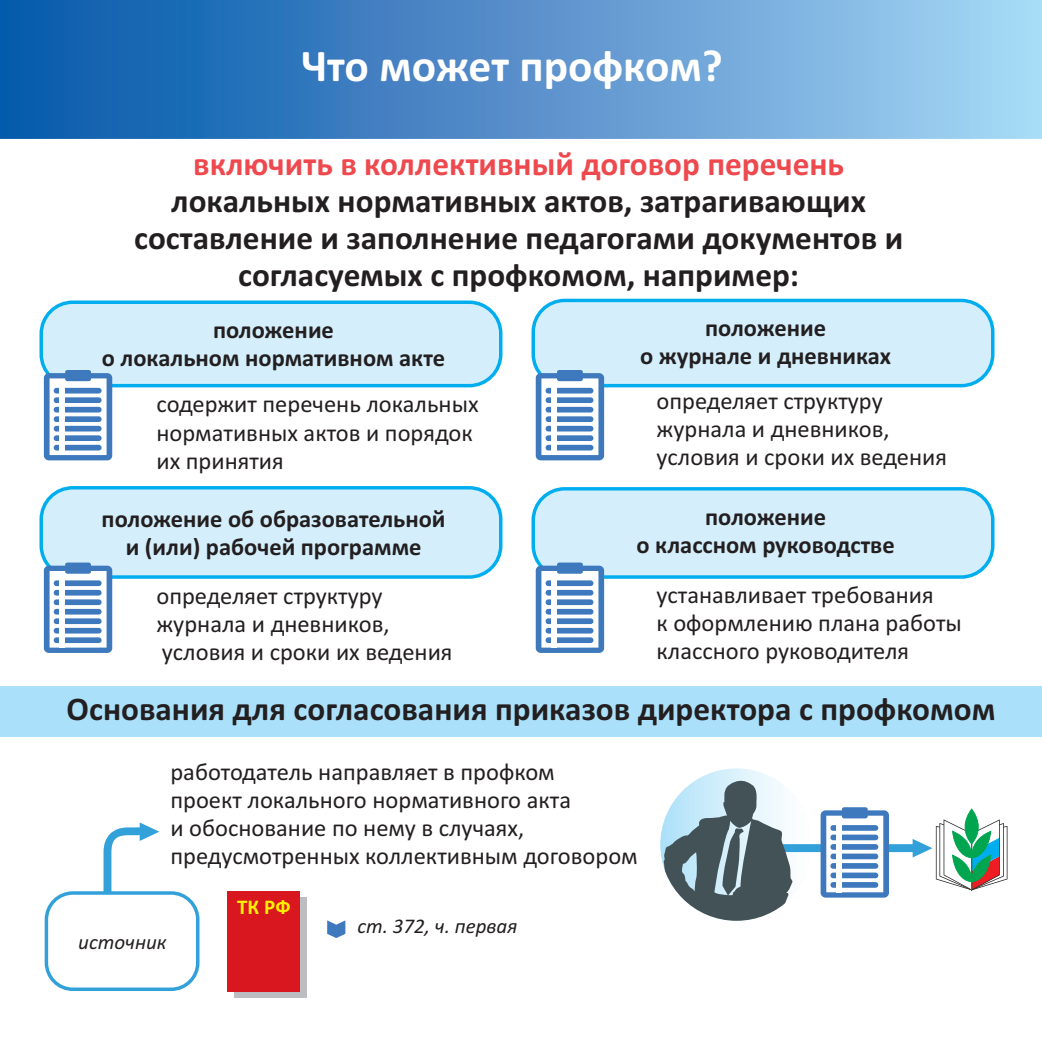
<style>
.page{position:relative;width:1042px;height:1042px;background:#fff}
.page>*{position:absolute;margin:0;border:0;box-sizing:border-box;transform-origin:0 0}
.t1{font:700 45.5px "Calibri";color:#fff}
.t2{font:700 33.25px/36.8px "Calibri";color:#231f20;text-align:center}
.t3{font:700 33.25px "Calibri";color:#ee494e}
.t4{font:24.5px/28px "Calibri";color:#231f20}
.t5{font:700 24.5px/28px "Calibri";color:#231f20;text-align:center}
.t6{font:italic 21px "Calibri";color:#231f20}
.t7{font:700 21px "Calibri";color:#fff101}
</style>
<div class="page">
<div style="left:759px;top:844px;width:156px;height:8px;background:#32a1da"></div>
<div style="left:0;top:0;width:1042px;height:139px;background:linear-gradient(to right,#0253a7,#a9d4f3)"></div>
<svg style="left:912px;top:809px;width:95px;height:81px"></svg>
<hr style="left:971px;top:838px;width:1px;height:52px;background:#00a54f">
<hr style="left:0;top:560px;width:1px;height:141px;background:#00aeef">
<div style="left:0;top:687px;width:1042px;height:50px;background:#aae0f9"></div>
<svg style="left:327px;top:920px;width:18px;height:18px"></svg>
<svg style="left:45px;top:822px;width:154px;height:169px"></svg>
<div style="left:234px;top:897px;width:73px;height:100px;background:#bcbdc0"></div>
<div style="left:227px;top:891px;width:73px;height:100px;background:#d8171f"></div>
<svg style="left:39px;top:300px;width:463px;height:160px"></svg>
<div style="left:54px;top:388px;width:48px;height:5px;background:#3e79bd;border-radius:3px"></div>
<div style="left:54px;top:397px;width:48px;height:6px;background:#3e79bd;border-radius:3px"></div>
<div style="left:54px;top:407px;width:48px;height:5px;background:#3e79bd;border-radius:3px"></div>
<div style="left:54px;top:416px;width:48px;height:6px;background:#3e79bd;border-radius:3px"></div>
<div style="left:54px;top:426px;width:48px;height:5px;background:#3e79bd;border-radius:3px"></div>
<div style="left:54px;top:435px;width:48px;height:6px;background:#3e79bd;border-radius:3px"></div>
<div style="left:54px;top:445px;width:48px;height:5px;background:#3e79bd;border-radius:3px"></div>
<div style="left:59px;top:385px;width:6px;height:70px;background:#fff"></div>
<svg style="left:39px;top:486px;width:463px;height:167px"></svg>
<div style="left:54px;top:580px;width:48px;height:6px;background:#3e79bd;border-radius:3px"></div>
<div style="left:54px;top:590px;width:48px;height:5px;background:#3e79bd;border-radius:3px"></div>
<div style="left:54px;top:599px;width:48px;height:6px;background:#3e79bd;border-radius:3px"></div>
<div style="left:54px;top:609px;width:48px;height:5px;background:#3e79bd;border-radius:3px"></div>
<div style="left:54px;top:618px;width:48px;height:6px;background:#3e79bd;border-radius:3px"></div>
<div style="left:54px;top:628px;width:48px;height:5px;background:#3e79bd;border-radius:3px"></div>
<div style="left:54px;top:637px;width:48px;height:6px;background:#3e79bd;border-radius:3px"></div>
<div style="left:59px;top:578px;width:6px;height:69px;background:#fff"></div>
<svg style="left:531px;top:299px;width:463px;height:161px"></svg>
<div style="left:545px;top:388px;width:48px;height:5px;background:#3e79bd;border-radius:3px"></div>
<div style="left:545px;top:397px;width:48px;height:6px;background:#3e79bd;border-radius:3px"></div>
<div style="left:545px;top:407px;width:48px;height:5px;background:#3e79bd;border-radius:3px"></div>
<div style="left:545px;top:416px;width:48px;height:6px;background:#3e79bd;border-radius:3px"></div>
<div style="left:545px;top:426px;width:48px;height:5px;background:#3e79bd;border-radius:3px"></div>
<div style="left:545px;top:435px;width:48px;height:6px;background:#3e79bd;border-radius:3px"></div>
<div style="left:545px;top:445px;width:48px;height:5px;background:#3e79bd;border-radius:3px"></div>
<div style="left:551px;top:385px;width:6px;height:70px;background:#fff"></div>
<svg style="left:531px;top:487px;width:463px;height:166px"></svg>
<div style="left:545px;top:580px;width:48px;height:6px;background:#3e79bd;border-radius:3px"></div>
<div style="left:545px;top:590px;width:48px;height:5px;background:#3e79bd;border-radius:3px"></div>
<div style="left:545px;top:599px;width:48px;height:6px;background:#3e79bd;border-radius:3px"></div>
<div style="left:545px;top:609px;width:48px;height:5px;background:#3e79bd;border-radius:3px"></div>
<div style="left:545px;top:618px;width:48px;height:6px;background:#3e79bd;border-radius:3px"></div>
<div style="left:545px;top:628px;width:48px;height:5px;background:#3e79bd;border-radius:3px"></div>
<div style="left:545px;top:637px;width:48px;height:6px;background:#3e79bd;border-radius:3px"></div>
<div style="left:551px;top:578px;width:6px;height:69px;background:#fff"></div>
<svg style="left:660px;top:768px;width:153px;height:153px"></svg>
<svg style="left:820px;top:807px;width:69px;height:90px"></svg>
<div style="left:830px;top:825px;width:48px;height:6px;background:#3e79bd;border-radius:3px"></div>
<div style="left:830px;top:834px;width:48px;height:6px;background:#3e79bd;border-radius:3px"></div>
<div style="left:830px;top:844px;width:48px;height:6px;background:#3e79bd;border-radius:3px"></div>
<div style="left:830px;top:853px;width:48px;height:6px;background:#3e79bd;border-radius:3px"></div>
<div style="left:830px;top:863px;width:48px;height:6px;background:#3e79bd;border-radius:3px"></div>
<div style="left:830px;top:872px;width:48px;height:6px;background:#3e79bd;border-radius:3px"></div>
<div style="left:830px;top:882px;width:48px;height:6px;background:#3e79bd;border-radius:3px"></div>
<div style="left:835px;top:822px;width:6px;height:70px;background:#fff"></div>
<h1 class="t1" style="left:301px;top:39px;width:423px">что может профком?</h1>
<h2 class="t3" style="left:193px;top:144px;width:652px">включить в коллективный договор перечень</h2>
<h2 class="t2" style="left:134px;top:182px;width:770px">локальных нормативных актов, затрагивающих составление и заполнение педагогами документов и согласуемых с профкомом, например:</h2>
<p class="t5" style="left:102px;top:316px;width:345px">положение<br>о локальном нормативном акте</p>
<p class="t5" style="left:640px;top:314px;width:253px">положение<br>о журнале и дневниках</p>
<p class="t4" style="left:156px;top:390px;width:324px">содержит перечень локальных нормативных актов и порядок их принятия</p>
<p class="t4" style="left:656px;top:386px;width:292px">определяет структуру журнала и дневников, условия и сроки их ведения</p>
<p class="t5" style="left:102px;top:505px;width:345px">положение об образовательной и (или) рабочей программе</p>
<p class="t5" style="left:636px;top:502px;width:260px">положение<br>о классном руководстве</p>
<p class="t4" style="left:156px;top:582px;width:298px">определяет структуру журнала и дневников, условия и сроки их ведения</p>
<p class="t4" style="left:656px;top:580px;width:307px">устанавливает требования<br>к оформлению плана работы классного руководителя</p>
<h2 class="t2" style="left:67px;top:690px;width:930px">Основания для согласования приказов директора с профкомом</h2>
<p class="t4" style="left:170px;top:757px;width:469px">работодатель направляет в профком<br>проект локального нормативного акта<br>и обоснование по нему в случаях, предусмотренных коллективным договором</p>
<p class="t6" style="left:78px;top:929px;width:90px">источник</p>
<p class="t7" style="left:237px;top:894px;width:55px">ТК РФ</p>
<p class="t6" style="left:357px;top:914px;width:161px">ст. 372, ч. первая</p>
</div>
